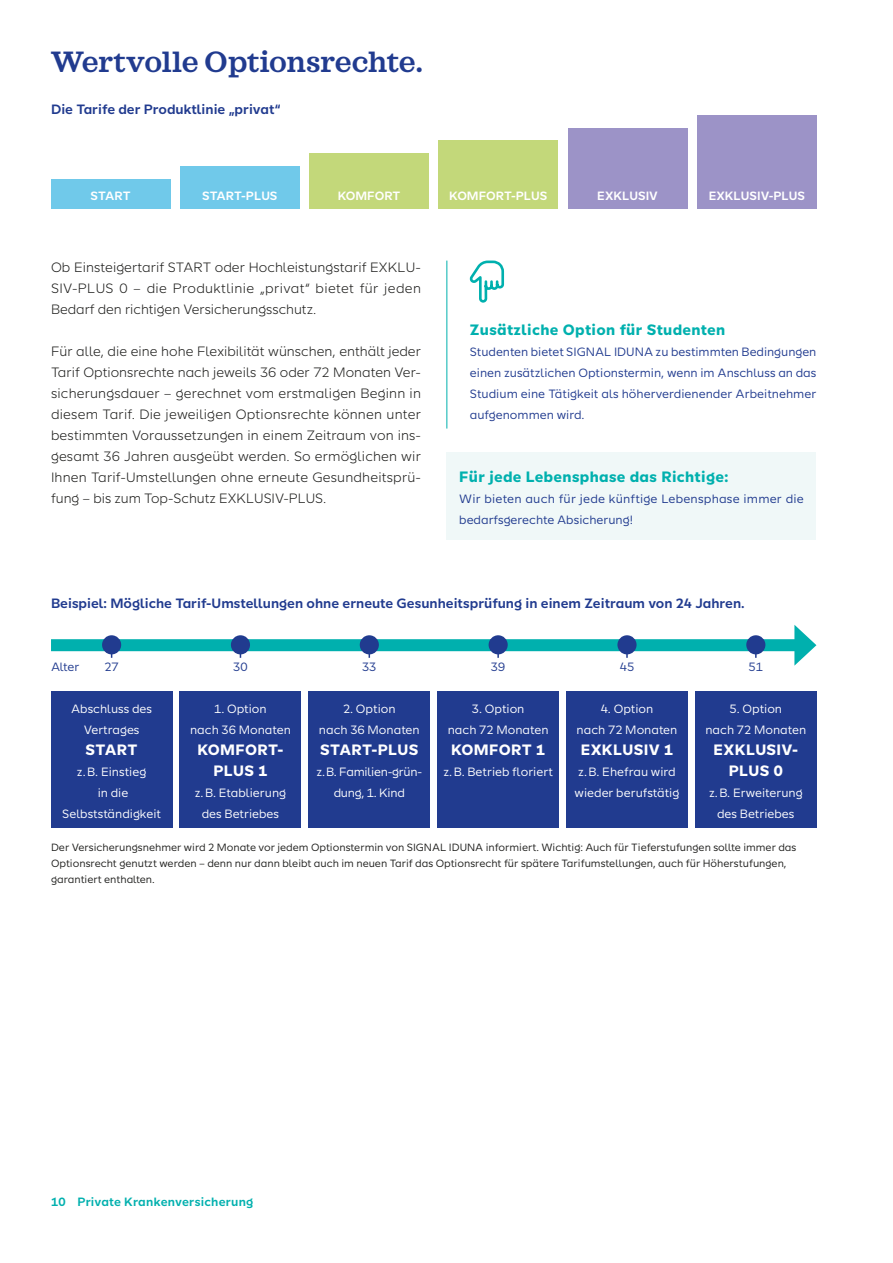
<style>
.page{position:relative;width:893px;height:1263px;background:#fff}
.page>*{position:absolute;margin:0;border:0;box-sizing:border-box;transform-origin:0 0}
.t1{font:600 30px "SI Serif";letter-spacing:-.01em;color:#213b8f}
.t2{font:700 15px "SI Sans";letter-spacing:.02em;color:#00b0ae}
.t3{font:700 15px/21px "SI Sans";letter-spacing:.02em;color:#fff;text-align:center}
.t4{font:300 13.5px/21px "SI Sans";color:#1d1d1b;text-align:justify}
.t5{font:600 13.5px "SI Sans";color:#213b8f}
.t6{font:12px/21px "SI Sans";color:#fff;text-align:center}
.t7{font:12px/21px "SI Sans";color:#213b8f;text-align:justify}
.t8{font:600 12px "SI Sans";color:#fff}
.t9{font:12px/21px "SI Sans";letter-spacing:-.02em;color:#fff;text-align:center}
.t10{font:600 12px "SI Sans";letter-spacing:.015em;color:#00b0ae}
.t11{font:10.5px/15.8px "SI Sans";color:#1d1d1b}
</style>
<div class="page">
<hr style="left:446px;top:261px;width:1px;height:168px;background:#00b0ae">
<svg style="left:469px;top:260px;width:36px;height:43px"></svg>
<div style="left:51px;top:179px;width:119px;height:30px;background:#70c9ea"></div>
<div style="left:697px;top:115px;width:119px;height:94px;background:#9c93c7"></div>
<div style="left:568px;top:128px;width:119px;height:81px;background:#9c93c7"></div>
<div style="left:439px;top:141px;width:119px;height:68px;background:#c3d87a"></div>
<div style="left:310px;top:153px;width:119px;height:56px;background:#c3d87a"></div>
<div style="left:180px;top:166px;width:119px;height:43px;background:#70c9ea"></div>
<div style="left:51px;top:639px;width:752px;height:12px;background:#00b0ae"></div>
<svg style="left:794px;top:625px;width:22px;height:41px"></svg>
<div style="left:102px;top:635px;width:19px;height:19px;background:#213b8f;border-radius:50%"></div>
<div style="left:231px;top:635px;width:19px;height:19px;background:#213b8f;border-radius:50%"></div>
<div style="left:360px;top:635px;width:19px;height:19px;background:#213b8f;border-radius:50%"></div>
<div style="left:489px;top:635px;width:19px;height:19px;background:#213b8f;border-radius:50%"></div>
<div style="left:617px;top:635px;width:20px;height:19px;background:#213b8f;border-radius:50%"></div>
<div style="left:746px;top:635px;width:19px;height:19px;background:#213b8f;border-radius:50%"></div>
<div style="left:51px;top:692px;width:121px;height:136px;background:#213b8f"></div>
<div style="left:180px;top:692px;width:121px;height:136px;background:#213b8f"></div>
<div style="left:309px;top:692px;width:121px;height:136px;background:#213b8f"></div>
<div style="left:438px;top:692px;width:121px;height:136px;background:#213b8f"></div>
<div style="left:566px;top:692px;width:122px;height:136px;background:#213b8f"></div>
<div style="left:695px;top:692px;width:121px;height:136px;background:#213b8f"></div>
<div style="left:446px;top:452px;width:370px;height:88px;background:#f0f8f8"></div>
<h1 class="t1" style="left:51px;top:44px;width:374px">Wertvolle Optionsrechte.</h1>
<p class="t5" style="left:51px;top:99px;width:231px">Die Tarife der Produktlinie „privat“</p>
<p class="t8" style="left:91px;top:187px;width:42px">START</p>
<p class="t8" style="left:202px;top:187px;width:77px">START-PLUS</p>
<p class="t8" style="left:338px;top:187px;width:64px">KOMFORT</p>
<p class="t8" style="left:449px;top:187px;width:100px">KOMFORT-PLUS</p>
<p class="t8" style="left:597px;top:187px;width:62px">EXKLUSIV</p>
<p class="t8" style="left:709px;top:187px;width:98px">EXKLUSIV-PLUS</p>
<p class="t4" style="left:51px;top:255px;width:371px">Ob Einsteigertarif START oder Hochleistungstarif EXKLU-SIV-PLUS 0 – die Produktlinie „privat“ bietet für jeden Bedarf den richtigen Versicherungsschutz.</p>
<p class="t4" style="left:51px;top:339px;width:371px">Für alle, die eine hohe Flexibilität wünschen, enthält jeder Tarif Optionsrechte nach jeweils 36 oder 72 Monaten Ver&shy;sicherungsdauer – gerechnet vom erstmaligen Beginn in diesem Tarif. Die jeweiligen Optionsrechte können unter bestimmten Voraussetzungen in einem Zeitraum von ins&shy;gesamt 36 Jahren ausgeübt werden. So ermöglichen wir Ihnen Tarif-Umstellungen ohne erneute Gesundheitsprü&shy;fung – bis zum Top-Schutz EXKLUSIV-PLUS.</p>
<p class="t2" style="left:470px;top:318px;width:257px">Zusätzliche Option für Studenten</p>
<p class="t7" style="left:470px;top:340px;width:348px">Studenten bietet SIGNAL IDUNA zu bestimmten Bedingungen einen zusätzlichen Optionstermin, wenn im Anschluss an das Studium eine Tätigkeit als höherverdienender Arbeitnehmer aufgenommen wird.</p>
<p class="t2" style="left:459px;top:465px;width:270px">Für jede Lebensphase das Richtige:</p>
<p class="t7" style="left:459px;top:487px;width:346px">Wir bieten auch für jede künftige Lebensphase immer die bedarfsgerechte Absicherung!</p>
<p class="t5" style="left:51px;top:593px;width:695px">Beispiel: Mögliche Tarif-Umstellungen ohne erneute Gesunheitsprüfung in einem Zeitraum von 24 Jahren.</p>
<p class="t7" style="left:51px;top:655px;width:30px">Alter</p>
<p class="t7" style="left:104px;top:655px;width:16px">27</p>
<p class="t7" style="left:233px;top:655px;width:16px">30</p>
<p class="t7" style="left:362px;top:655px;width:16px">33</p>
<p class="t7" style="left:491px;top:655px;width:16px">39</p>
<p class="t7" style="left:620px;top:655px;width:16px">45</p>
<p class="t7" style="left:749px;top:655px;width:16px">51</p>
<p class="t6" style="left:705px;top:697px;width:102px">5. Option<br>nach 72 Monaten</p>
<p class="t3" style="left:713px;top:738px;width:86px">EXKLUSIV-<br>PLUS 0</p>
<p class="t6" style="left:709px;top:781px;width:95px">z.B. Erweiterung des Betriebes</p>
<p class="t11" style="left:51px;top:839px;width:747px">Der Versicherungsnehmer wird 2 Monate vor jedem Optionstermin von SIGNAL IDUNA informiert. Wichtig: Auch für Tieferstufungen sollte immer das<br>Optionsrecht genutzt werden – denn nur dann bleibt auch im neuen Tarif das Optionsrecht für spätere Tarifumstellungen, auch für Höherstufungen, garantiert enthalten.</p>
<p class="t6" style="left:190px;top:697px;width:102px">1. Option<br>nach 36 Monaten</p>
<p class="t3" style="left:198px;top:738px;width:87px">KOMFORT-<br>PLUS 1</p>
<p class="t6" style="left:195px;top:781px;width:93px">z.B. Etablierung des Betriebes</p>
<p class="t6" style="left:319px;top:697px;width:102px">2. Option<br>nach 36 Monaten</p>
<p class="t3" style="left:320px;top:738px;width:100px">START-PLUS</p>
<p class="t9" style="left:317px;top:760px;width:107px">z.B. Familien-grün&shy;dung, 1. Kind</p>
<p class="t6" style="left:448px;top:697px;width:102px">3. Option<br>nach 72 Monaten</p>
<p class="t3" style="left:451px;top:738px;width:96px">KOMFORT 1</p>
<p class="t6" style="left:443px;top:760px;width:111px">z.B. Betrieb floriert</p>
<p class="t6" style="left:577px;top:697px;width:102px">4. Option<br>nach 72 Monaten</p>
<p class="t3" style="left:581px;top:738px;width:94px">EXKLUSIV 1</p>
<p class="t6" style="left:575px;top:760px;width:106px;text-align:left">z.B. Ehefrau wird wieder berufstätig</p>
<p class="t6" style="left:71px;top:697px;width:83px">Abschluss des<br>Vertrages</p>
<p class="t3" style="left:86px;top:738px;width:54px">START</p>
<p class="t6" style="left:62px;top:760px;width:100px">z.B. Einstieg<br>in die<br>Selbstständigkeit</p>
<p class="t10" style="left:51px;top:1193px;width:204px">10 Private Krankenversicherung</p>
</div>
